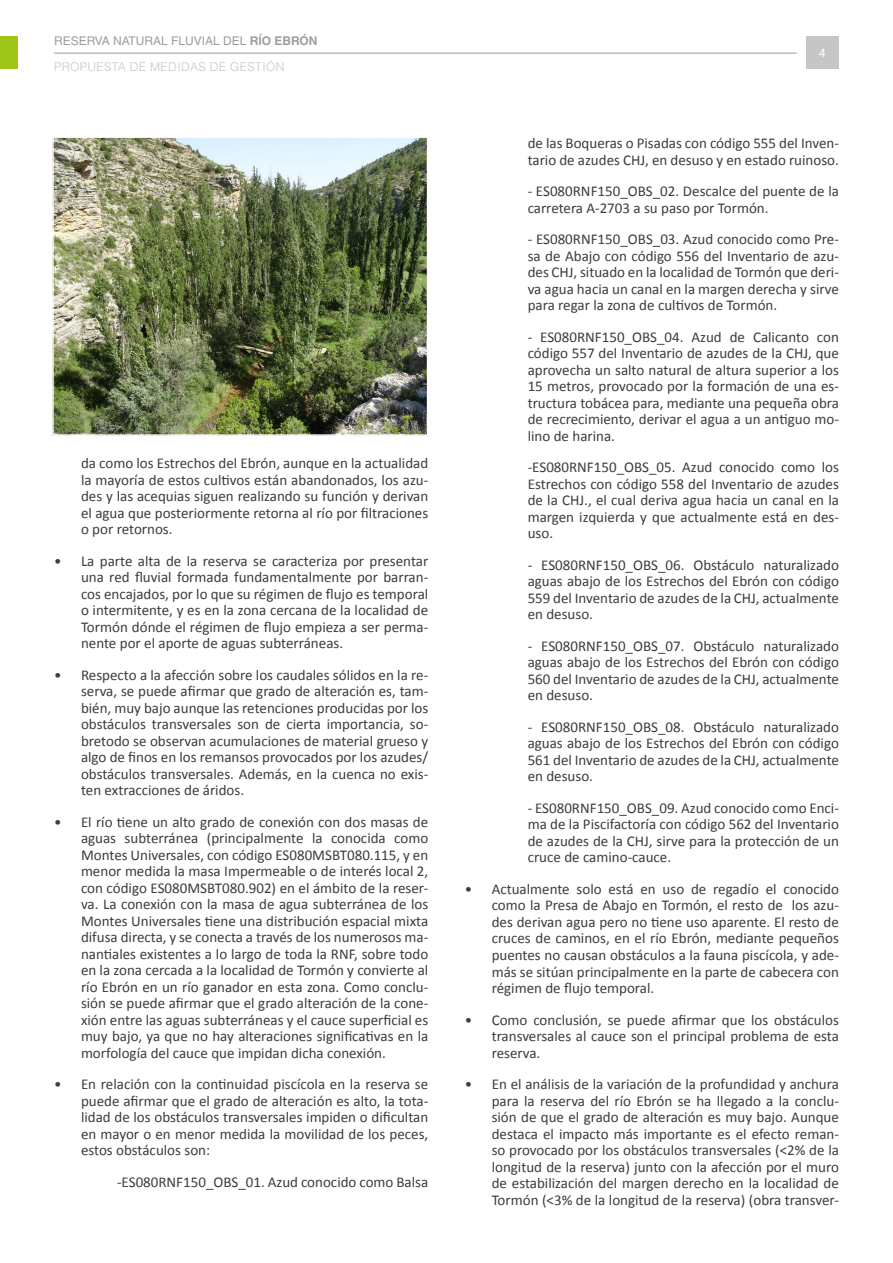
<style>
.page{position:relative;width:893px;height:1263px;background:#fff}
.page>*{position:absolute;margin:0;border:0;box-sizing:border-box;transform-origin:0 0}
.Texto-Guiones-2{font:15px/16.5px "Calibri";color:#3c3c3b;text-align:justify}
.t1{font:300 12px/26px "Helvetica LT Std";letter-spacing:.03em;color:#c6c6c6}
.t2{font:12px "Helvetica LT Std";color:#fff}
.s1{font-weight:400;color:#9d9d9c}
.s2{font-weight:700;color:#9d9d9c}
</style>
<div class="page">
<hr style="left:54px;top:53px;width:743px;height:1px;background:#9d9d9c">
<div style="left:0;top:36px;width:18px;height:33px;background:#a0c519"></div>
<div style="left:806px;top:36px;width:33px;height:33px;background:#c6c6c6"></div>
<img style="left:55px;top:139px;width:370px;height:294px">
<div style="left:52px;top:136px;width:376px;height:300px;border:2px solid #fff"></div>
<p class="t1" style="left:54px;top:27px;width:265px"><span class="s1">RESERVA NATURAL FLUVIAL DEL</span> <span class="s2">RÍO EBRÓN<br></span>PROPUESTA DE MEDIDAS DE GESTIÓN</p>
<p class="Texto-Guiones-2" style="left:81px;top:455px;width:349px">da como los Estrechos del Ebrón, aunque en la actualidad la mayoría de estos cultivos están abandonados, los azu&shy;des y las acequias siguen realizando su función y derivan el agua que posteriormente retorna al río por filtraciones o por retornos.</p>
<p class="Texto-Guiones-2" style="left:81px;top:552px;width:349px;text-indent:-27px">• La parte alta de la reserva se caracteriza por presentar una red fluvial formada fundamentalmente por barran&shy;cos encajados, por lo que su régimen de flujo es temporal o intermitente, y es en la zona cercana de la localidad de Tormón dónde el régimen de flujo empieza a ser perma&shy;nente por el aporte de aguas subterráneas.</p>
<p class="Texto-Guiones-2" style="left:81px;top:666px;width:349px;text-indent:-27px">• Respecto a la afección sobre los caudales sólidos en la re&shy;serva, se puede afirmar que grado de alteración es, tam&shy;bién, muy bajo aunque las retenciones producidas por los obstáculos transversales son de cierta importancia, so&shy;bretodo se observan acumulaciones de material grueso y algo de finos en los remansos provocados por los azudes/ obstáculos transversales. Además, en la cuenca no exis&shy;ten extracciones de áridos.</p>
<p class="Texto-Guiones-2" style="left:81px;top:813px;width:349px;text-indent:-27px">• El río tiene un alto grado de conexión con dos masas de aguas subterránea (principalmente la conocida como Montes Universales, con código ES080MSBT080.115, y en menor medida la masa Impermeable o de interés local 2, con código ES080MSBT080.902) en el ámbito de la reser&shy;va. La conexión con la masa de agua subterránea de los Montes Universales tiene una distribución espacial mixta difusa directa, y se conecta a través de los numerosos ma&shy;nantiales existentes a lo largo de toda la RNF, sobre todo en la zona cercada a la localidad de Tormón y convierte al río Ebrón en un río ganador en esta zona. Como conclu&shy;sión se puede afirmar que el grado alteración de la cone&shy;xión entre las aguas subterráneas y el cauce superficial es muy bajo, ya que no hay alteraciones significativas en la morfología del cauce que impidan dicha conexión.</p>
<p class="Texto-Guiones-2" style="left:81px;top:1076px;width:349px;text-indent:-27px">• En relación con la continuidad piscícola en la reserva se puede afirmar que el grado de alteración es alto, la tota&shy;lidad de los obstáculos transversales impiden o dificultan en mayor o en menor medida la movilidad de los peces, estos obstáculos son:</p>
<p class="Texto-Guiones-2" style="left:117px;top:1173px;width:313px">-ES080RNF150_OBS_01. Azud conocido como Balsa</p>
<p class="t2" style="left:819px;top:46px;width:8px">4</p>
<p class="Texto-Guiones-2" style="left:528px;top:135px;width:313px">de las Boqueras o Pisadas con código 555 del Inven&shy;tario de azudes CHJ, en desuso y en estado ruinoso.</p>
<p class="Texto-Guiones-2" style="left:528px;top:183px;width:313px">- ES080RNF150_OBS_02. Descalce del puente de la carretera A-2703 a su paso por Tormón.</p>
<p class="Texto-Guiones-2" style="left:528px;top:231px;width:313px">- ES080RNF150_OBS_03. Azud conocido como Pre&shy;sa de Abajo con código 556 del Inventario de azu&shy;des CHJ, situado en la localidad de Tormón que deri&shy;va agua hacia un canal en la margen derecha y sirve para regar la zona de cultivos de Tormón.</p>
<p class="Texto-Guiones-2" style="left:528px;top:328px;width:313px">- ES080RNF150_OBS_04. Azud de Calicanto con código 557 del Inventario de azudes de la CHJ, que aprovecha un salto natural de altura superior a los 15 metros, provocado por la formación de una es&shy;tructura tobácea para, mediante una pequeña obra de recrecimiento, derivar el agua a un antiguo mo&shy;lino de harina.</p>
<p class="Texto-Guiones-2" style="left:528px;top:459px;width:313px">-ES080RNF150_OBS_05. Azud conocido como los Estrechos con código 558 del Inventario de azudes de la CHJ., el cual deriva agua hacia un canal en la margen izquierda y que actualmente está en des&shy;uso.</p>
<p class="Texto-Guiones-2" style="left:528px;top:556px;width:313px">- ES080RNF150_OBS_06. Obstáculo naturalizado aguas abajo de los Estrechos del Ebrón con código 559 del Inventario de azudes de la CHJ, actualmente en desuso.</p>
<p class="Texto-Guiones-2" style="left:528px;top:637px;width:313px">- ES080RNF150_OBS_07. Obstáculo naturalizado aguas abajo de los Estrechos del Ebrón con código 560 del Inventario de azudes de la CHJ, actualmente en desuso.</p>
<p class="Texto-Guiones-2" style="left:528px;top:718px;width:313px">- ES080RNF150_OBS_08. Obstáculo naturalizado aguas abajo de los Estrechos del Ebrón con código 561 del Inventario de azudes de la CHJ, actualmente en desuso.</p>
<p class="Texto-Guiones-2" style="left:528px;top:799px;width:313px">- ES080RNF150_OBS_09. Azud conocido como Enci&shy;ma de la Piscifactoría con código 562 del Inventario de azudes de la CHJ, sirve para la protección de un cruce de camino-cauce.</p>
<p class="Texto-Guiones-2" style="left:492px;top:880px;width:349px;text-indent:-27px">• Actualmente solo está en uso de regadío el conocido como la Presa de Abajo en Tormón, el resto de los azu&shy;des derivan agua pero no tiene uso aparente. El resto de cruces de caminos, en el río Ebrón, mediante pequeños puentes no causan obstáculos a la fauna piscícola, y ade&shy;más se sitúan principalmente en la parte de cabecera con régimen de flujo temporal.</p>
<p class="Texto-Guiones-2" style="left:492px;top:1011px;width:349px;text-indent:-27px">• Como conclusión, se puede afirmar que los obstáculos transversales al cauce son el principal problema de esta reserva.</p>
<p class="Texto-Guiones-2" style="left:492px;top:1075px;width:349px;text-indent:-27px">• En el análisis de la variación de la profundidad y anchura para la reserva del río Ebrón se ha llegado a la conclu&shy;sión de que el grado de alteración es muy bajo. Aunque destaca el impacto más importante es el efecto reman&shy;so provocado por los obstáculos transversales (&lt;2% de la longitud de la reserva) junto con la afección por el muro de estabilización del margen derecho en la localidad de Tormón (&lt;3% de la longitud de la reserva) (obra transver-</p>
</div>
